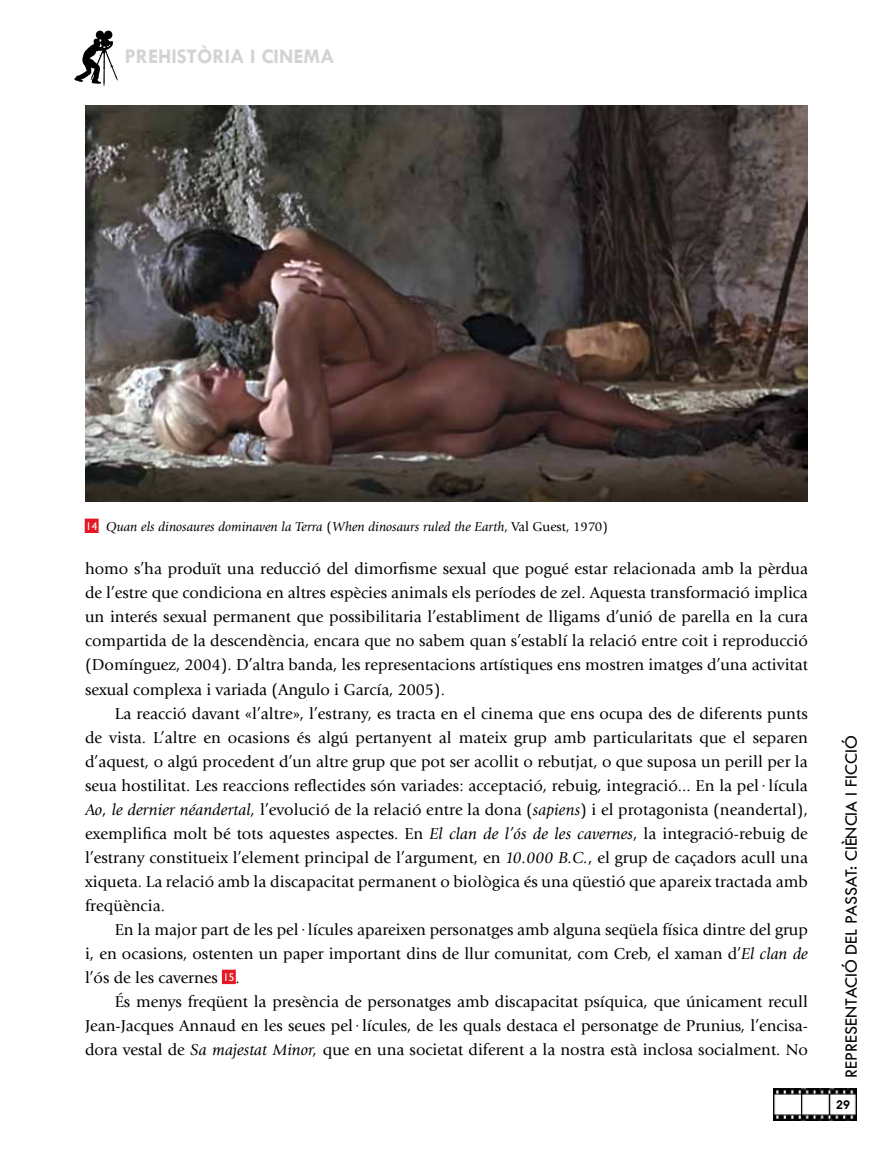
<style>
.page{position:relative;width:893px;height:1149px;background:#fff}
.page>*{position:absolute;margin:0;border:0;box-sizing:border-box;transform-origin:0 0}
.t1{font:700 21px "Tw Cen";color:#d2d4d2}
.t2{font:18px "Tw Cen";color:#000}
.t3{font:16.5px/24px "Giovanni";color:#000;text-align:justify}
.t4{font:italic 13.5px "Giovanni";color:#000}
.t5{font:600 12px "Avant Garde IT Cby BT";color:#000}
.s1{font-family:"Humanist 521 BT";font-style:normal;font-size:11.25px;color:#fff}
.s2{font-style:normal}
.s3{font-style:italic}
.s4{font-family:"Humanist 521 BT";font-size:11.25px;color:#fff}
</style>
<div class="page">
<img style="left:773px;top:1088px;width:84px;height:32px">
<svg style="left:831px;top:1095px;width:22px;height:16px"></svg>
<svg style="left:74px;top:31px;width:44px;height:55px"></svg>
<div style="left:222px;top:969px;width:13px;height:14px;background:#e41925"></div>
<div style="left:222px;top:969px;width:13px;height:14px;border:1px solid #e41925"></div>
<img style="left:85px;top:106px;width:723px;height:395px">
<div style="left:85px;top:519px;width:13px;height:13px;background:#e41925"></div>
<div style="left:85px;top:518px;width:13px;height:14px;border:1px solid #e41925"></div>
<p class="t1" style="left:125px;top:43px;width:211px">PREHISTÒRIA I CINEMA</p>
<p class="t4" style="left:86px;top:519px;width:523px"><span class="s1">14</span> Quan els dinosaures dominaven la Terra <span class="s2">(</span>When dinosaurs ruled the Earth<span class="s2">, Val Guest, 1970)</span></p>
<p class="t3" style="left:85px;top:557px;width:724px">homo s’ha produït una reducció del dimorfisme sexual que pogué estar relacionada amb la pèrdua de l’estre que condiciona en altres espècies animals els períodes de zel. Aquesta transformació implica un interés sexual permanent que possibilitaria l’establiment de lligams d’unió de parella en la cura compartida de la descendència, encara que no sabem quan s’establí la relació entre coit i reproducció (Domínguez, 2004). D’altra banda, les representacions artístiques ens mostren imatges d’una activitat sexual complexa i variada (Angulo i García, 2005).</p>
<p class="t3" style="left:85px;top:701px;width:724px;text-indent:30px">La reacció davant «l’altre», l’estrany, es tracta en el cinema que ens ocupa des de diferents punts de vista. L’altre en ocasions és algú pertanyent al mateix grup amb particularitats que el separen d’aquest, o algú procedent d’un altre grup que pot ser acollit o rebutjat, o que suposa un perill per la seua hostilitat. Les reaccions reflectides són variades: acceptació, rebuig, integració... En la pel·lícula <span class="s3">Ao, le dernier néandertal,</span> l’evolució de la relació entre la dona (<span class="s3">sapiens</span>) i el protagonista (neandertal), exemplifica molt bé tots aquestes aspectes. En <span class="s3">El clan de l’ós de les cavernes</span>, la integració-rebuig de l’estrany constitueix l’element principal de l’argument, en <span class="s3">10.000 B.C.</span>, el grup de caçadors acull una xiqueta. La relació amb la discapacitat permanent o biològica és una qüestió que apareix tractada amb freqüència.</p>
<p class="t3" style="left:85px;top:917px;width:724px;text-indent:30px">En la major part de les pel·lícules apareixen personatges amb alguna seqüela física dintre del grup i, en ocasions, ostenten un paper important dins de llur comunitat, com Creb, el xaman d’<span class="s3">El clan de </span>l’ós de les cavernes <span class="s4">15</span>.</p>
<p class="t3" style="left:85px;top:989px;width:724px;text-indent:30px">És menys freqüent la presència de personatges amb discapacitat psíquica, que únicament recull Jean-Jacques Annaud en les seues pel·lícules, de les quals destaca el personatge de Prunius, l’encisa&shy;dora vestal de <span class="s3">Sa majestat Minor,</span> que en una societat diferent a la nostra està inclosa socialment. No</p>
<p class="t2" style="left:840px;top:1077px;width:343px;rotate:-90deg">Representació del passat: ciència i ficció</p>
<p class="t5" style="left:836px;top:1097px;width:15px">29</p>
</div>
